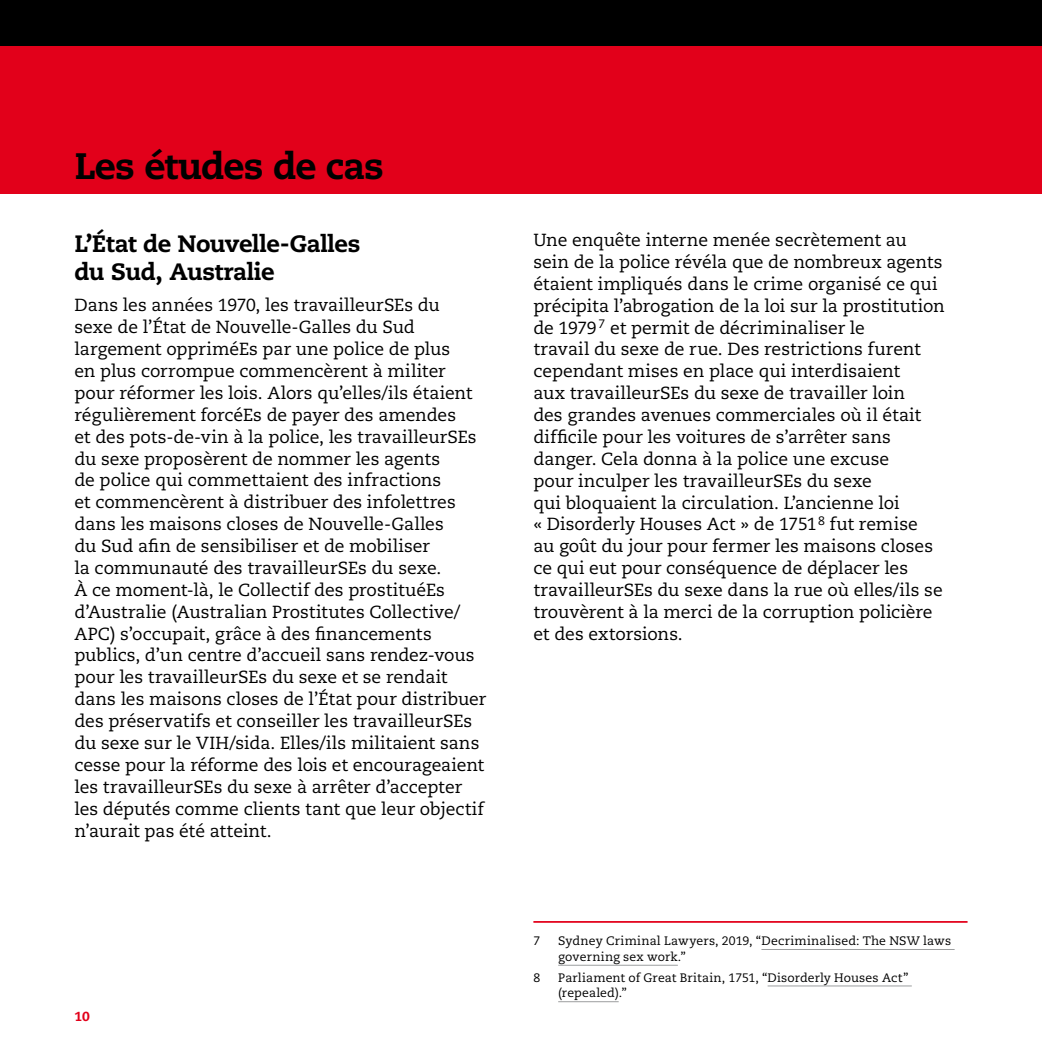
<style>
.page{position:relative;width:1042px;height:1042px;background:#fff}
.page>*{position:absolute;margin:0;border:0;box-sizing:border-box;transform-origin:0 0}
.t1{font:800 36.75px "Caecilia LT";letter-spacing:-.025em;color:#000}
.t2{font:800 23.62px/28px "Caecilia LT";letter-spacing:-.015em;color:#000}
.t3{font:17.5px/21.9px "Caecilia LT";color:#000}
.t4{font:800 13.12px "Caecilia LT";color:#e2001a}
.t5{font:12.25px/15.8px "Caecilia LT";letter-spacing:.01em;color:#000}
</style>
<div class="page">
<div style="left:0;top:0;width:1042px;height:121px;background:#000"></div>
<div style="left:0;top:46px;width:1042px;height:147px;background:#e2001a"></div>
<hr style="left:533px;top:921px;width:434px;height:2px;background:#e2001a">
<hr style="left:761px;top:949px;width:193px;height:1px;background:#9c9e9f">
<hr style="left:558px;top:965px;width:120px;height:1px;background:#9c9e9f">
<hr style="left:767px;top:985px;width:145px;height:1px;background:#9c9e9f">
<hr style="left:558px;top:1001px;width:61px;height:1px;background:#9c9e9f">
<h1 class="t1" style="left:74px;top:143px;width:311px">Les études de cas</h1>
<h2 class="t2" style="left:74px;top:229px;width:288px">L’État de Nouvelle-Galles du Sud, Australie</h2>
<p class="t3" style="left:74px;top:295px;width:413px">Dans les années 1970, les travailleurSEs du<br>sexe de l’État de Nouvelle-Galles du Sud largement oppriméEs par une police de plus<br>en plus corrompue commencèrent à militer pour réformer les lois. Alors qu’elles/ils étaient régulièrement forcéEs de payer des amendes<br>et des pots-de-vin à la police, les travailleurSEs du sexe proposèrent de nommer les agents<br>de police qui commettaient des infractions<br>et commencèrent à distribuer des infolettres dans les maisons closes de Nouvelle-Galles<br>du Sud afin de sensibiliser et de mobiliser<br>la communauté des travailleurSEs du sexe.<br>À ce moment-là, le Collectif des prostituéEs d’Australie (Australian Prostitutes Collective/ APC) s’occupait, grâce à des financements publics, d’un centre d’accueil sans rendez-vous pour les travailleurSEs du sexe et se rendait dans les maisons closes de l’État pour distribuer des préservatifs et conseiller les travailleurSEs du sexe sur le VIH/sida. Elles/ils militaient sans cesse pour la réforme des lois et encourageaient les travailleurSEs du sexe à arrêter d’accepter les députés comme clients tant que leur objectif n’aurait pas été atteint.</p>
<p class="t4" style="left:74px;top:1008px;width:17px">10</p>
<p class="t3" style="left:533px;top:229px;width:413px">Une enquête interne menée secrètement au sein de la police révéla que de nombreux agents étaient impliqués dans le crime organisé ce qui précipita l’abrogation de la loi sur la prostitution de 1979 <sup>7</sup> et permit de décriminaliser le<br>travail du sexe de rue. Des restrictions furent cependant mises en place qui interdisaient<br>aux travailleurSEs du sexe de travailler loin<br>des grandes avenues commerciales où il était difficile pour les voitures de s’arrêter sans danger. Cela donna à la police une excuse<br>pour inculper les travailleurSEs du sexe<br>qui bloquaient la circulation. L’ancienne loi<br>« Disorderly Houses Act » de 1751<sup>8</sup> fut remise<br>au goût du jour pour fermer les maisons closes ce qui eut pour conséquence de déplacer les travailleurSEs du sexe dans la rue où elles/ils se trouvèrent à la merci de la corruption policière et des extorsions.</p>
<p class="t5" style="left:533px;top:933px;width:8px">7</p>
<p class="t5" style="left:558px;top:933px;width:395px">Sydney Criminal Lawyers, 2019, “Decriminalised: The NSW laws governing sex work.”</p>
<p class="t5" style="left:533px;top:969px;width:8px">8</p>
<p class="t5" style="left:558px;top:969px;width:352px">Parliament of Great Britain, 1751, “Disorderly Houses Act” (repealed).”</p>
</div>
